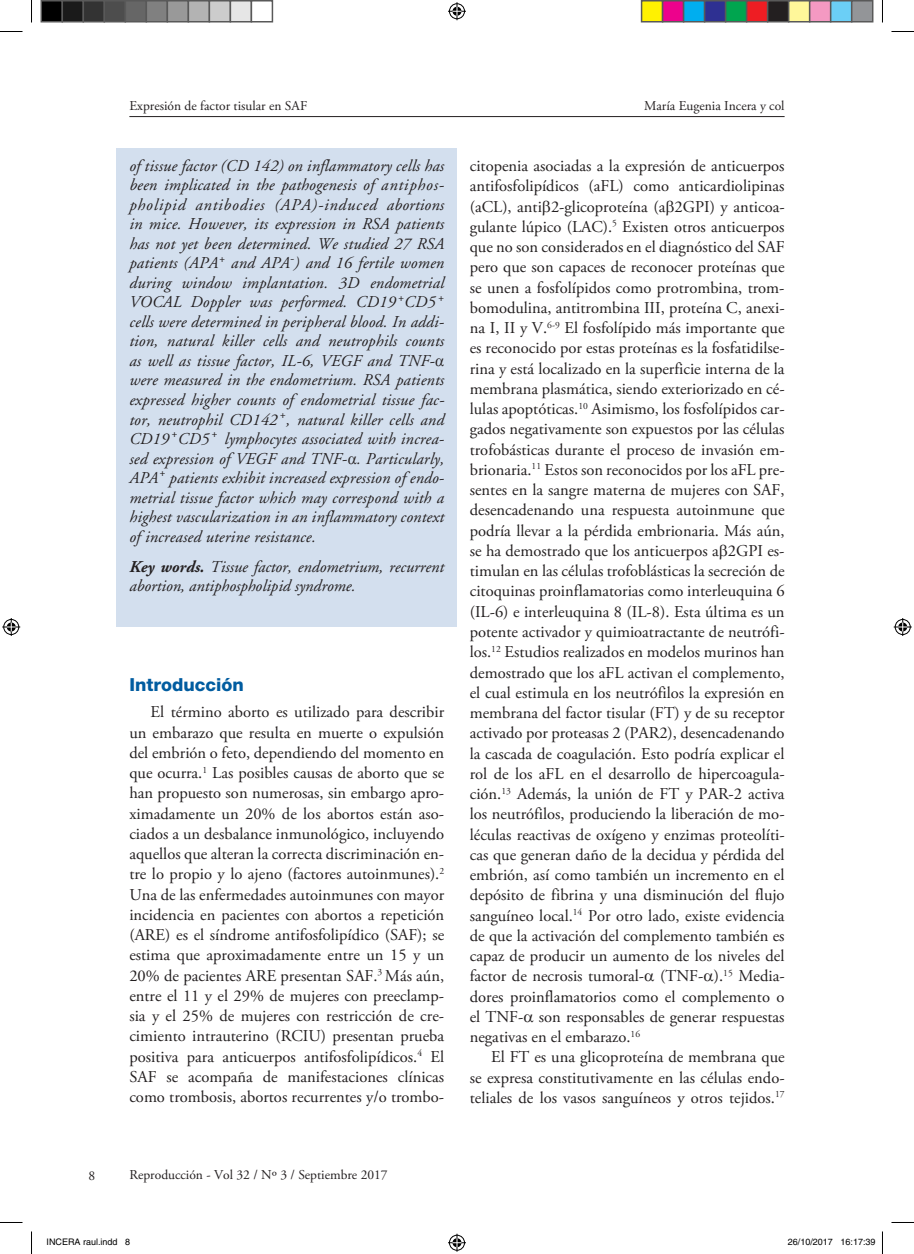
<style>
.page{position:relative;width:914px;height:1254px;background:#fff}
.page>*{position:absolute;margin:0;border:0;box-sizing:border-box;transform-origin:0 0}
.t1{font:800 18px "Helvetica Neue LT Std";color:#015ca0}
.t2{font:16.5px/20.2px "Adobe Garamond Pro";color:#231f20;text-align:justify}
.t3{font:italic 16.5px/19.5px "Adobe Garamond";letter-spacing:.01em;color:#231f20}
.t4{font:13.5px "Adobe Garamond Pro";color:#231f20}
.t5{font:9px "Helvetica";color:#000}
.s1{font-weight:700}
</style>
<div class="page">
<hr style="left:129px;top:116px;width:655px;height:1px;background:#231f20">
<div style="left:116px;top:148px;width:340px;height:479px;background:#d3dfee"></div>
<svg style="left:0;top:31px;width:22px;height:1px"></svg>
<svg style="left:891px;top:31px;width:22px;height:1px"></svg>
<svg style="left:0;top:1222px;width:22px;height:1px"></svg>
<svg style="left:891px;top:1222px;width:22px;height:1px"></svg>
<svg style="left:31px;top:0;width:1px;height:23px"></svg>
<svg style="left:31px;top:1231px;width:1px;height:23px"></svg>
<svg style="left:882px;top:0;width:1px;height:23px"></svg>
<svg style="left:882px;top:1231px;width:1px;height:23px"></svg>
<svg style="left:448px;top:2px;width:18px;height:18px"></svg>
<svg style="left:448px;top:1233px;width:18px;height:18px"></svg>
<svg style="left:2px;top:618px;width:18px;height:18px"></svg>
<svg style="left:893px;top:618px;width:18px;height:18px"></svg>
<div style="left:41px;top:1px;width:21px;height:21px;background:#000"></div>
<div style="left:40px;top:0;width:23px;height:23px;border:2px solid #595959"></div>
<div style="left:62px;top:1px;width:21px;height:21px;background:#1a1a1a"></div>
<div style="left:62px;top:0;width:22px;height:23px;border:2px solid #595959"></div>
<div style="left:83px;top:1px;width:21px;height:21px;background:#333"></div>
<div style="left:82px;top:0;width:23px;height:23px;border:2px solid #595959"></div>
<div style="left:104px;top:1px;width:21px;height:21px;background:#4d4d4d"></div>
<div style="left:104px;top:0;width:22px;height:23px;border:2px solid #595959"></div>
<div style="left:125px;top:1px;width:21px;height:21px;background:#666"></div>
<div style="left:124px;top:0;width:23px;height:23px;border:2px solid #595959"></div>
<div style="left:146px;top:1px;width:21px;height:21px;background:#808080"></div>
<div style="left:146px;top:0;width:22px;height:23px;border:2px solid #595959"></div>
<div style="left:167px;top:1px;width:21px;height:21px;background:#999"></div>
<div style="left:166px;top:0;width:23px;height:23px;border:2px solid #595959"></div>
<div style="left:188px;top:1px;width:21px;height:21px;background:#b3b3b3"></div>
<div style="left:188px;top:0;width:22px;height:23px;border:2px solid #595959"></div>
<div style="left:209px;top:1px;width:21px;height:21px;background:#ccc"></div>
<div style="left:208px;top:0;width:23px;height:23px;border:2px solid #595959"></div>
<div style="left:230px;top:1px;width:21px;height:21px;background:#e6e6e6"></div>
<div style="left:230px;top:0;width:22px;height:23px;border:2px solid #595959"></div>
<div style="left:250px;top:0;width:23px;height:23px;border:2px solid #595959"></div>
<div style="left:641px;top:1px;width:21px;height:21px;background:#fff101"></div>
<div style="left:640px;top:0;width:23px;height:23px;border:2px solid #595959"></div>
<div style="left:662px;top:1px;width:21px;height:21px;background:#ed028c"></div>
<div style="left:661px;top:0;width:23px;height:23px;border:2px solid #595959"></div>
<div style="left:683px;top:1px;width:21px;height:21px;background:#00aeef"></div>
<div style="left:682px;top:0;width:23px;height:23px;border:2px solid #595959"></div>
<div style="left:704px;top:1px;width:21px;height:21px;background:#2e3092"></div>
<div style="left:703px;top:0;width:23px;height:23px;border:2px solid #595959"></div>
<div style="left:725px;top:1px;width:21px;height:21px;background:#00a54f"></div>
<div style="left:724px;top:0;width:23px;height:23px;border:2px solid #595959"></div>
<div style="left:746px;top:1px;width:21px;height:21px;background:#ee1d23"></div>
<div style="left:745px;top:0;width:23px;height:23px;border:2px solid #595959"></div>
<div style="left:767px;top:1px;width:21px;height:21px;background:#231f20"></div>
<div style="left:766px;top:0;width:23px;height:23px;border:2px solid #595959"></div>
<div style="left:788px;top:1px;width:21px;height:21px;background:#fff79a"></div>
<div style="left:787px;top:0;width:23px;height:23px;border:2px solid #595959"></div>
<div style="left:809px;top:1px;width:21px;height:21px;background:#f499c2"></div>
<div style="left:808px;top:0;width:23px;height:23px;border:2px solid #595959"></div>
<div style="left:830px;top:1px;width:21px;height:21px;background:#6bcff6"></div>
<div style="left:829px;top:0;width:23px;height:23px;border:2px solid #595959"></div>
<div style="left:851px;top:1px;width:21px;height:21px;background:#939598"></div>
<div style="left:850px;top:0;width:23px;height:23px;border:2px solid #595959"></div>
<p class="t4" style="left:129px;top:98px;width:179px">Expresión de factor tisular en SAF</p>
<p class="t4" style="left:644px;top:98px;width:142px">María Eugenia Incera y col</p>
<p class="t3" style="left:129px;top:156px;width:316px">of tissue factor (CD 142) on inflammatory cells has been implicated in the pathogenesis of antiphos&shy;pholipid antibodies (APA)-induced abortions in mice. However, its expression in RSA patients has not yet been determined. We studied 27 RSA patients (APA<sup>+</sup> and APA<sup>-</sup>) and 16 fertile women during window implantation. 3D endometrial VOCAL Doppler was performed. CD19<sup>+</sup>CD5<sup>+ </sup>cells were determined in peripheral blood. In addi&shy;tion, natural killer cells and neutrophils counts as well as tissue factor, IL-6, VEGF and TNF&shy;were measured in the endometrium. RSA patients expressed higher counts of endometrial tissue fac&shy;tor, neutrophil CD142<sup>+</sup>, natural killer cells and CD19<sup>+</sup>CD5<sup>+</sup> lymphocytes associated with increa&shy;sed expression of VEGF and TNF- . Particularly, APA<sup>+</sup> patients exhibit increased expression of endo&shy;metrial tissue factor which may correspond with a highest vascularization in an inflammatory context of increased uterine resistance.</p>
<p class="t3" style="left:129px;top:557px;width:316px"><span class="s1">Key words.</span> Tissue factor, endometrium, recurrent abortion, antiphospholipid syndrome.</p>
<p class="t1" style="left:129px;top:673px;width:116px">Introducción</p>
<p class="t2" style="left:129px;top:702px;width:316px;text-indent:21px">El término aborto es utilizado para describir un embarazo que resulta en muerte o expulsión del embrión o feto, dependiendo del momento en que ocurra.<sup>1</sup> Las posibles causas de aborto que se han propuesto son numerosas, sin embargo apro&shy;ximadamente un 20% de los abortos están aso&shy;ciados a un desbalance inmunológico, incluyendo aquellos que alteran la correcta discriminación en&shy;tre lo propio y lo ajeno (factores autoinmunes).<sup>2<br></sup>Una de las enfermedades autoinmunes con mayor incidencia en pacientes con abortos a repetición (ARE) es el síndrome antifosfolipídico (SAF); se estima que aproximadamente entre un 15 y un 20% de pacientes ARE presentan SAF.<sup>3</sup> Más aún, entre el 11 y el 29% de mujeres con preeclamp&shy;sia y el 25% de mujeres con restricción de cre&shy;cimiento intrauterino (RCIU) presentan prueba positiva para anticuerpos antifosfolipídicos.<sup>4</sup> El SAF se acompaña de manifestaciones clínicas como trombosis, abortos recurrentes y/o trombo-</p>
<p class="t2" style="left:469px;top:156px;width:316px">citopenia asociadas a la expresión de anticuerpos antifosfolipídicos (aFL) como anticardiolipinas (aCL), anti 2-glicoproteína (a 2GPI) y anticoa&shy;gulante lúpico (LAC).<sup>5</sup> Existen otros anticuerpos que no son considerados en el diagnóstico del SAF pero que son capaces de reconocer proteínas que se unen a fosfolípidos como protrombina, trom&shy;bomodulina, antitrombina III, proteína C, anexi&shy;na I, II y V.<sup>6-9</sup> El fosfolípido más importante que es reconocido por estas proteínas es la fosfatidilse&shy;rina y está localizado en la superficie interna de la membrana plasmática, siendo exteriorizado en cé&shy;lulas apoptóticas.<sup>10</sup> Asimismo, los fosfolípidos car&shy;gados negativamente son expuestos por las células trofobásticas durante el proceso de invasión em&shy;brionaria.<sup>11</sup> Estos son reconocidos por los aFL pre&shy;sentes en la sangre materna de mujeres con SAF, desencadenando una respuesta autoinmune que podría llevar a la pérdida embrionaria. Más aún, se ha demostrado que los anticuerpos a 2GPI es&shy;timulan en las células trofoblásticas la secreción de citoquinas proinflamatorias como interleuquina 6 (IL-6) e interleuquina 8 (IL-8). Esta última es un potente activador y quimioatractante de neutrófi&shy;los.<sup>12</sup> Estudios realizados en modelos murinos han demostrado que los aFL activan el complemento, el cual estimula en los neutrófilos la expresión en membrana del factor tisular (FT) y de su receptor activado por proteasas 2 (PAR2), desencadenando la cascada de coagulación. Esto podría explicar el rol de los aFL en el desarrollo de hipercoagula&shy;ción.<sup>13</sup> Además, la unión de FT y PAR-2 activa los neutrófilos, produciendo la liberación de mo&shy;léculas reactivas de oxígeno y enzimas proteolíti&shy;cas que generan daño de la decidua y pérdida del embrión, así como también un incremento en el depósito de fibrina y una disminución del flujo sanguíneo local.<sup>14</sup> Por otro lado, existe evidencia de que la activación del complemento también es capaz de producir un aumento de los niveles del factor de necrosis tumoral- (TNF- ).<sup>15</sup> Media&shy;dores proinflamatorios como el complemento o el TNF- son responsables de generar respuestas negativas en el embarazo.<sup>16</sup></p>
<p class="t2" style="left:469px;top:1047px;width:316px;text-indent:21px">El FT es una glicoproteína de membrana que se expresa constitutivamente en las células endo&shy;teliales de los vasos sanguíneos y otros tejidos.<sup>17</sup></p>
<p class="t4" style="left:88px;top:1167px;width:8px">8</p>
<p class="t4" style="left:129px;top:1166px;width:260px">Reproducción - Vol 32 / Nº 3 / Septiembre 2017</p>
<p class="t5" style="left:46px;top:1236px;width:85px">INCERA raul.indd 8</p>
<p class="t5" style="left:787px;top:1236px;width:89px">26/10/2017 16:17:39</p>
</div>
